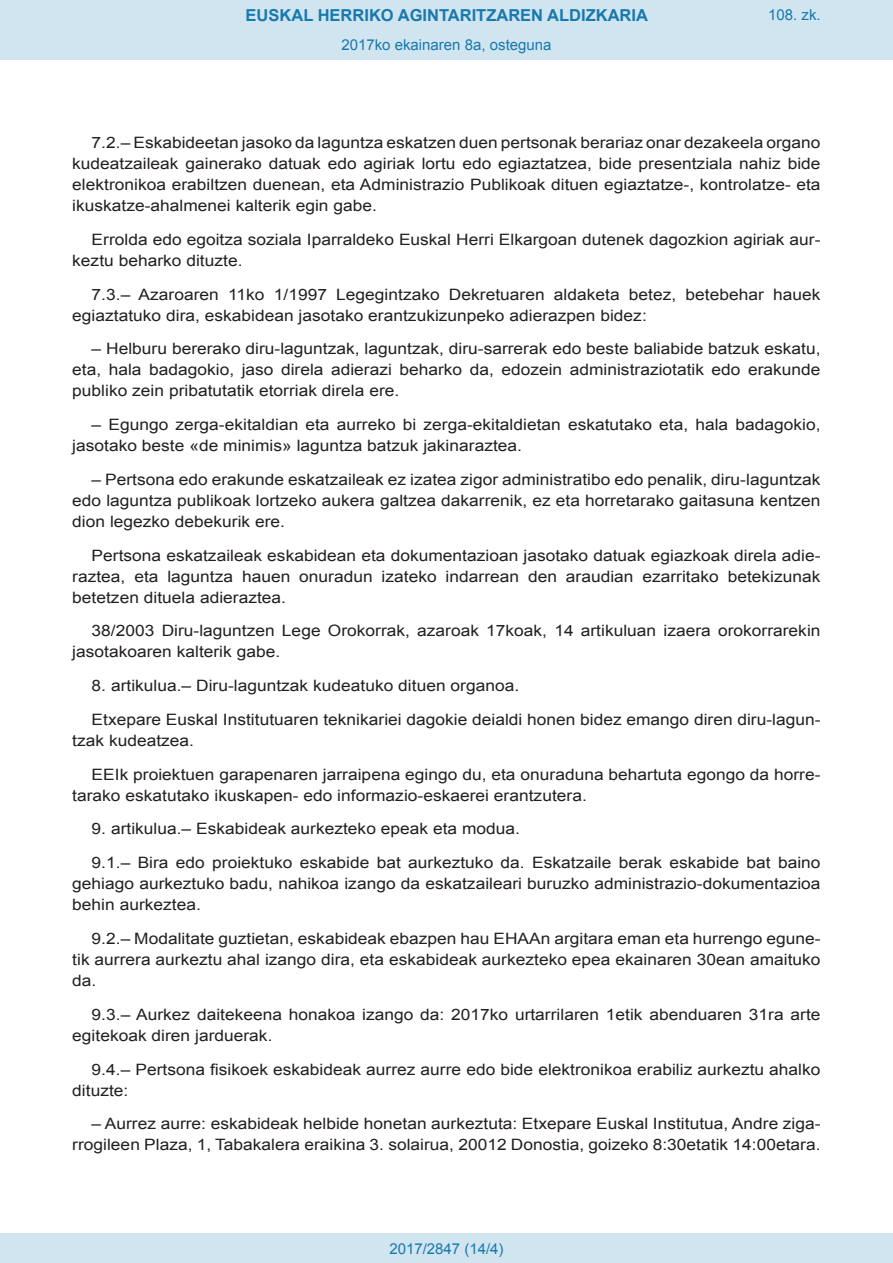
<style>
.page{position:relative;width:893px;height:1263px;background:#fff}
.page>*{position:absolute;margin:0;border:0;box-sizing:border-box;transform-origin:0 0}
.t1{font:700 16.5px "Arial";color:#1879ad}
.BOPVDetalle{font:15.6px/21px "Arial";color:#231f20;scale:1.11 1}
.Paginacion_Centro{font:15px "Arial";color:#1879ad}
</style>
<div class="page">
<div style="left:0;top:0;width:893px;height:60px;background:#d0e5f0"></div>
<div style="left:0;top:1233px;width:893px;height:30px;background:#d0e5f0"></div>
<p class="t1" style="left:246px;top:4px;width:404px">EUSKAL HERRIKO AGINTARITZAREN ALDIZKARIA</p>
<p class="Paginacion_Centro" style="left:341px;top:35px;width:212px">2017ko ekainaren 8a, osteguna</p>
<p class="Paginacion_Centro" style="left:768px;top:5px;width:54px">108. zk.</p>
<p class="BOPVDetalle" style="left:72px;top:132px;width:676px;text-align:justify;text-indent:19px">7.2.– Eskabideetan jasoko da laguntza eskatzen duen pertsonak berariaz onar dezakeela organo kudeatzaileak gainerako datuak edo agiriak lortu edo egiaztatzea, bide presentziala nahiz bide elektronikoa erabiltzen duenean, eta Administrazio Publikoak dituen egiaztatze-, kontrolatze- eta ikuskatze-ahalmenei kalterik egin gabe.</p>
<p class="BOPVDetalle" style="left:72px;top:229px;width:676px;text-indent:19px">Errolda edo egoitza soziala Iparraldeko Euskal Herri Elkargoan dutenek dagozkion agiriak aur&shy;keztu beharko dituzte.</p>
<p class="BOPVDetalle" style="left:72px;top:284px;width:676px;text-indent:19px">7.3.– Azaroaren 11ko 1/1997 Legegintzako Dekretuaren aldaketa betez, betebehar hauek egiaztatuko dira, eskabidean jasotako erantzukizunpeko adierazpen bidez:</p>
<p class="BOPVDetalle" style="left:72px;top:339px;width:676px;text-align:justify;text-indent:19px">– Helburu bererako diru-laguntzak, laguntzak, diru-sarrerak edo beste baliabide batzuk eskatu, eta, hala badagokio, jaso direla adierazi beharko da, edozein administraziotatik edo erakunde publiko zein pribatutatik etorriak direla ere.</p>
<p class="BOPVDetalle" style="left:72px;top:414px;width:676px;text-indent:19px">– Egungo zerga-ekitaldian eta aurreko bi zerga-ekitaldietan eskatutako eta, hala badagokio, jasotako beste «de minimis» laguntza batzuk jakinaraztea.</p>
<p class="BOPVDetalle" style="left:72px;top:469px;width:676px;text-align:justify;text-indent:19px">– Pertsona edo erakunde eskatzaileak ez izatea zigor administratibo edo penalik, diru-laguntzak edo laguntza publikoak lortzeko aukera galtzea dakarrenik, ez eta horretarako gaitasuna kentzen dion legezko debekurik ere.</p>
<p class="BOPVDetalle" style="left:72px;top:545px;width:676px;text-align:justify;text-indent:19px">Pertsona eskatzaileak eskabidean eta dokumentazioan jasotako datuak egiazkoak direla adie&shy;raztea, eta laguntza hauen onuradun izateko indarrean den araudian ezarritako betekizunak betetzen dituela adieraztea.</p>
<p class="BOPVDetalle" style="left:72px;top:621px;width:676px;text-indent:19px">38/2003 Diru-laguntzen Lege Orokorrak, azaroak 17koak, 14 artikuluan izaera orokorrarekin jasotakoaren kalterik gabe.</p>
<p class="BOPVDetalle" style="left:92px;top:675px;width:387px">8. artikulua.– Diru-laguntzak kudeatuko dituen organoa.</p>
<p class="BOPVDetalle" style="left:72px;top:709px;width:676px;text-indent:19px">Etxepare Euskal Institutuaren teknikariei dagokie deialdi honen bidez emango diren diru-lagun&shy;tzak kudeatzea.</p>
<p class="BOPVDetalle" style="left:72px;top:764px;width:676px;text-indent:19px">EEIk proiektuen garapenaren jarraipena egingo du, eta onuraduna behartuta egongo da horre&shy;tarako eskatutako ikuskapen- edo informazio-eskaerei erantzutera.</p>
<p class="BOPVDetalle" style="left:92px;top:819px;width:387px">9. artikulua.– Eskabideak aurkezteko epeak eta modua.</p>
<p class="BOPVDetalle" style="left:72px;top:852px;width:676px;text-align:justify;text-indent:19px">9.1.– Bira edo proiektuko eskabide bat aurkeztuko da. Eskatzaile berak eskabide bat baino gehiago aurkeztuko badu, nahikoa izango da eskatzaileari buruzko administrazio-dokumentazioa behin aurkeztea.</p>
<p class="BOPVDetalle" style="left:72px;top:928px;width:676px;text-align:justify;text-indent:19px">9.2.– Modalitate guztietan, eskabideak ebazpen hau EHAAn argitara eman eta hurrengo egune&shy;tik aurrera aurkeztu ahal izango dira, eta eskabideak aurkezteko epea ekainaren 30ean amaituko da.</p>
<p class="BOPVDetalle" style="left:72px;top:1004px;width:675px;text-indent:19px">9.3.– Aurkez daitekeena honakoa izango da: 2017ko urtarrilaren 1etik abenduaren 31ra arte egitekoak diren jarduerak.</p>
<p class="BOPVDetalle" style="left:72px;top:1059px;width:676px;text-indent:19px">9.4.– Pertsona fisikoek eskabideak aurrez aurre edo bide elektronikoa erabiliz aurkeztu ahalko dituzte:</p>
<p class="BOPVDetalle" style="left:72px;top:1113px;width:676px;text-align:right">– Aurrez aurre: eskabideak helbide honetan aurkeztuta: Etxepare Euskal Institutua, Andre ziga&shy;rrogileen Plaza, 1, Tabakalera eraikina 3. solairua, 20012 Donostia, goizeko 8:30etatik 14:00etara.</p>
<p class="Paginacion_Centro" style="left:389px;top:1238px;width:116px">2017/2847 (14/4)</p>
</div>
